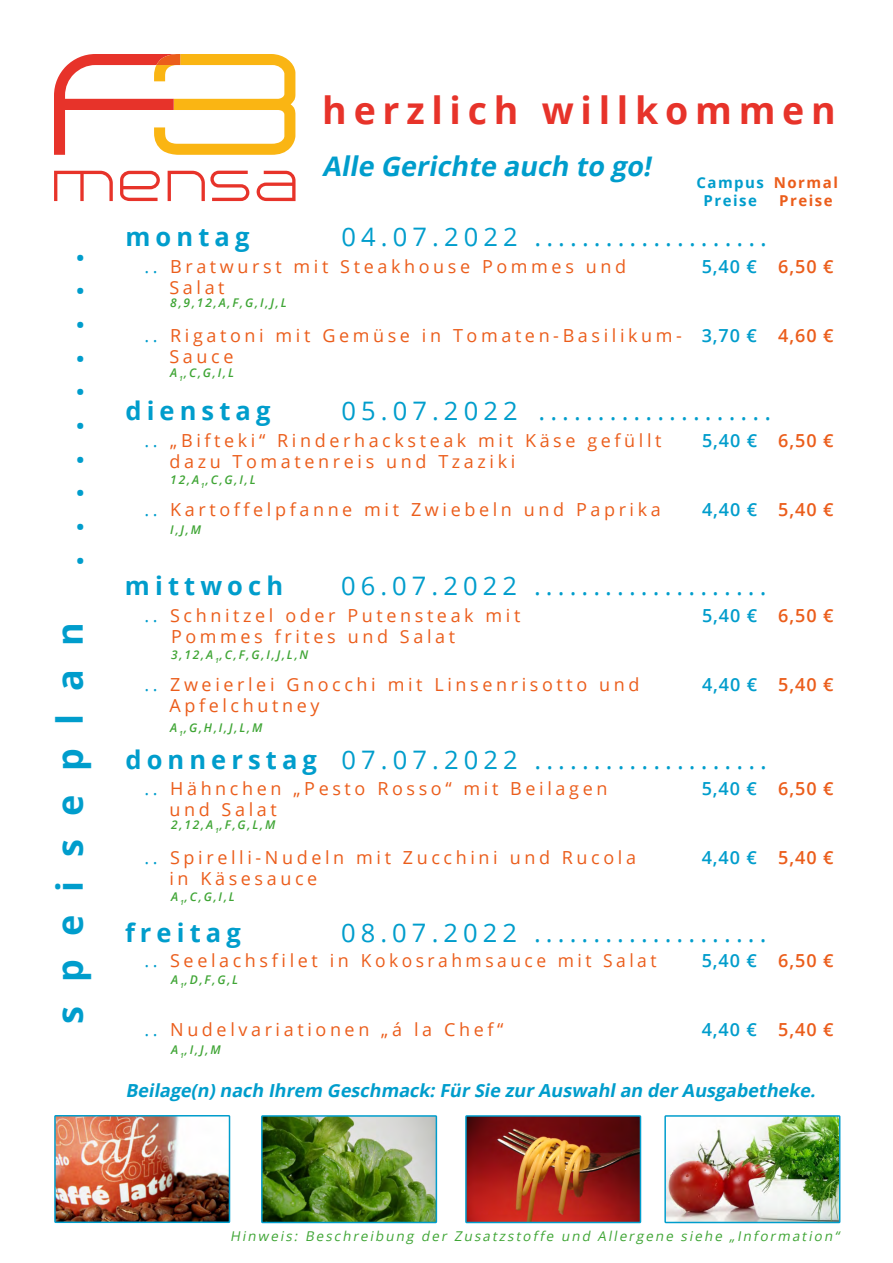
<style>
.page{position:relative;width:893px;height:1263px;background:#fff}
.page>*{position:absolute;margin:0;border:0;box-sizing:border-box;transform-origin:0 0}
.t1{font:700 37.5px "Open Sans";letter-spacing:.18em;color:#e7332a}
.t2{font:700 36px "Open Sans";letter-spacing:.65em;color:#009dcc}
.t3{font:italic 700 27px "Open Sans";color:#009dcc}
.t4{font:25.5px "Open Sans";letter-spacing:.2em;color:#009dcc}
.t5{font:700 25.5px "Open Sans";letter-spacing:.2em;color:#009dcc}
.t6{font:18px/21px "Open Sans";letter-spacing:.2em;color:#eb5d1b}
.t7{font:italic 700 18px "Open Sans";color:#009dcc}
.t8{font:600 18px "Open Sans";letter-spacing:.05em;color:#009dcc}
.t9{font:600 18px "Open Sans";letter-spacing:.05em;color:#eb5d1b}
.t10{font:700 15px/18px "Open Sans";letter-spacing:.1em;color:#009dcc;text-align:center}
.t11{font:700 15px/18px "Open Sans";letter-spacing:.1em;color:#eb5d1b;text-align:center}
.t12{font:italic 13.5px "Open Sans";color:#3fa535}
.t13{font:italic 600 12px "Open Sans";letter-spacing:.15em;color:#3fa535}
.s1{color:#009dcc}
.s2{font-weight:700}
</style>
<div class="page">
<img style="left:264px;top:1118px;width:170px;height:102px">
<div style="left:261px;top:1115px;width:176px;height:108px;border:2px solid #009dcc"></div>
<img style="left:667px;top:1118px;width:170px;height:102px">
<div style="left:664px;top:1115px;width:176px;height:108px;border:2px solid #009dcc"></div>
<img style="left:468px;top:1118px;width:170px;height:102px">
<div style="left:465px;top:1115px;width:176px;height:108px;border:2px solid #009dcc"></div>
<svg style="left:54px;top:171px;width:59px;height:30px"></svg>
<svg style="left:120px;top:171px;width:40px;height:30px"></svg>
<svg style="left:168px;top:171px;width:81px;height:30px"></svg>
<svg style="left:257px;top:171px;width:39px;height:30px"></svg>
<svg style="left:54px;top:54px;width:241px;height:101px"></svg>
<img style="left:57px;top:1118px;width:170px;height:102px">
<div style="left:54px;top:1115px;width:176px;height:108px;border:2px solid #009dcc"></div>
<h2 class="t2" style="left:44px;top:566px;width:315px;rotate:-90deg">..........</h2>
<h2 class="t2" style="left:44px;top:1024px;width:403px;rotate:-90deg">speiseplan</h2>
<h1 class="t1" style="left:322px;top:84px;width:515px">herzlich willkommen</h1>
<h3 class="t3" style="left:322px;top:147px;width:336px">Alle Gerichte auch to go!</h3>
<p class="t10" style="left:696px;top:174px;width:69px">Campus<br>Preise</p>
<p class="t11" style="left:774px;top:173px;width:66px">Normal<br>Preise</p>
<h3 class="t5" style="left:125px;top:219px;width:125px">montag</h3>
<h3 class="t4" style="left:341px;top:219px;width:427px">04.07.2022 ....................</h3>
<p class="t6" style="left:169px;top:255px;width:458px;text-indent:-25px"><span class="s1">..</span> Bratwurst mit Steakhouse Pommes und<br>Salat</p>
<p class="t6" style="left:169px;top:324px;width:514px;text-indent:-25px"><span class="s1">..</span> Rigatoni mit Gemüse in Tomaten-Basilikum-<br>Sauce</p>
<p class="t13" style="left:170px;top:295px;width:118px">8,9,12,A,F,G,I,J,L</p>
<p class="t13" style="left:170px;top:365px;width:65px">A<sub>1</sub>,C,G,I,L</p>
<p class="t8" style="left:702px;top:254px;width:57px">5,40 €</p>
<p class="t8" style="left:702px;top:323px;width:57px">3,70 €</p>
<h3 class="t5" style="left:125px;top:393px;width:146px">dienstag</h3>
<h3 class="t4" style="left:341px;top:394px;width:431px">05.07.2022 ....................</h3>
<p class="t6" style="left:169px;top:430px;width:494px;text-indent:-25px"><span class="s1">..</span> „Bifteki“ Rinderhacksteak mit Käse gefüllt dazu Tomatenreis und Tzaziki</p>
<p class="t6" style="left:145px;top:499px;width:518px"><span class="s1">..</span> Kartoffelpfanne mit Zwiebeln und Paprika</p>
<p class="t13" style="left:170px;top:471px;width:87px">12,A<sub>1</sub>,C,G,I,L</p>
<p class="t13" style="left:170px;top:521px;width:32px">I,J,M</p>
<p class="t8" style="left:702px;top:428px;width:57px">5,40 €</p>
<p class="t8" style="left:702px;top:497px;width:57px">4,40 €</p>
<p class="t9" style="left:778px;top:254px;width:57px">6,50 €</p>
<p class="t9" style="left:778px;top:323px;width:57px">4,60 €</p>
<p class="t9" style="left:778px;top:428px;width:57px">6,50 €</p>
<p class="t9" style="left:778px;top:497px;width:57px">5,40 €</p>
<h3 class="t5" style="left:125px;top:568px;width:160px">mittwoch</h3>
<h3 class="t4" style="left:341px;top:568px;width:427px">06.07.2022 ....................</h3>
<p class="t6" style="left:171px;top:605px;width:351px;text-indent:-26px"><span class="s1">..</span> Schnitzel oder Putensteak mit<br>Pommes frites und Salat</p>
<p class="t6" style="left:169px;top:674px;width:472px;text-indent:-25px"><span class="s1">..</span> Zweierlei Gnocchi mit Linsenrisotto und<br>Apfelchutney</p>
<p class="t13" style="left:171px;top:647px;width:139px">3,12,A<sub>1</sub>,C,F,G,I,J,L,N</p>
<p class="t13" style="left:170px;top:719px;width:94px">A<sub>1</sub>,G,H,I,J,L,M</p>
<p class="t8" style="left:702px;top:603px;width:57px">5,40 €</p>
<p class="t8" style="left:702px;top:672px;width:57px">4,40 €</p>
<h3 class="t4" style="left:125px;top:742px;width:643px"><span class="s2">donnerstag</span> 07.07.2022 ....................</h3>
<p class="t6" style="left:169px;top:778px;width:439px;text-indent:-25px"><span class="s1">..</span> Hähnchen „Pesto Rosso“ mit Beilagen und Salat</p>
<p class="t6" style="left:169px;top:847px;width:468px;text-indent:-25px"><span class="s1">..</span> Spirelli-Nudeln mit Zucchini und Rucola in Käsesauce</p>
<p class="t13" style="left:171px;top:816px;width:106px">2,12,A<sub>1</sub>,F,G,L,M</p>
<p class="t13" style="left:171px;top:889px;width:65px">A<sub>1</sub>,C,G,I,L</p>
<p class="t8" style="left:702px;top:777px;width:57px">5,40 €</p>
<p class="t8" style="left:702px;top:846px;width:57px">4,40 €</p>
<h3 class="t5" style="left:125px;top:914px;width:117px">freitag</h3>
<h3 class="t4" style="left:341px;top:915px;width:427px">08.07.2022 ....................</h3>
<p class="t6" style="left:145px;top:950px;width:514px"><span class="s1">..</span> Seelachsfilet in Kokosrahmsauce mit Salat</p>
<p class="t13" style="left:171px;top:972px;width:69px">A<sub>1</sub>,D,F,G,L</p>
<p class="t6" style="left:145px;top:1019px;width:360px"><span class="s1">..</span> Nudelvariationen „á la Chef“</p>
<p class="t13" style="left:171px;top:1041px;width:51px">A<sub>1</sub>,I,J,M</p>
<p class="t8" style="left:702px;top:948px;width:57px">5,40 €</p>
<p class="t8" style="left:702px;top:1017px;width:57px">4,40 €</p>
<p class="t9" style="left:778px;top:603px;width:57px">6,50 €</p>
<p class="t9" style="left:778px;top:672px;width:57px">5,40 €</p>
<p class="t9" style="left:778px;top:777px;width:57px">6,50 €</p>
<p class="t9" style="left:778px;top:846px;width:57px">5,40 €</p>
<p class="t9" style="left:778px;top:948px;width:57px">6,50 €</p>
<p class="t9" style="left:778px;top:1017px;width:57px">5,40 €</p>
<p class="t7" style="left:125px;top:1078px;width:696px">Beilage(n)nach Ihrem Geschmack:Für Sie zur Auswahlan der Ausgabetheke.</p>
<p class="t12" style="left:230px;top:1227px;width:613px">Hinweis: Beschreibung der Zusatzstoffe und Allergene siehe „Information“</p>
</div>
